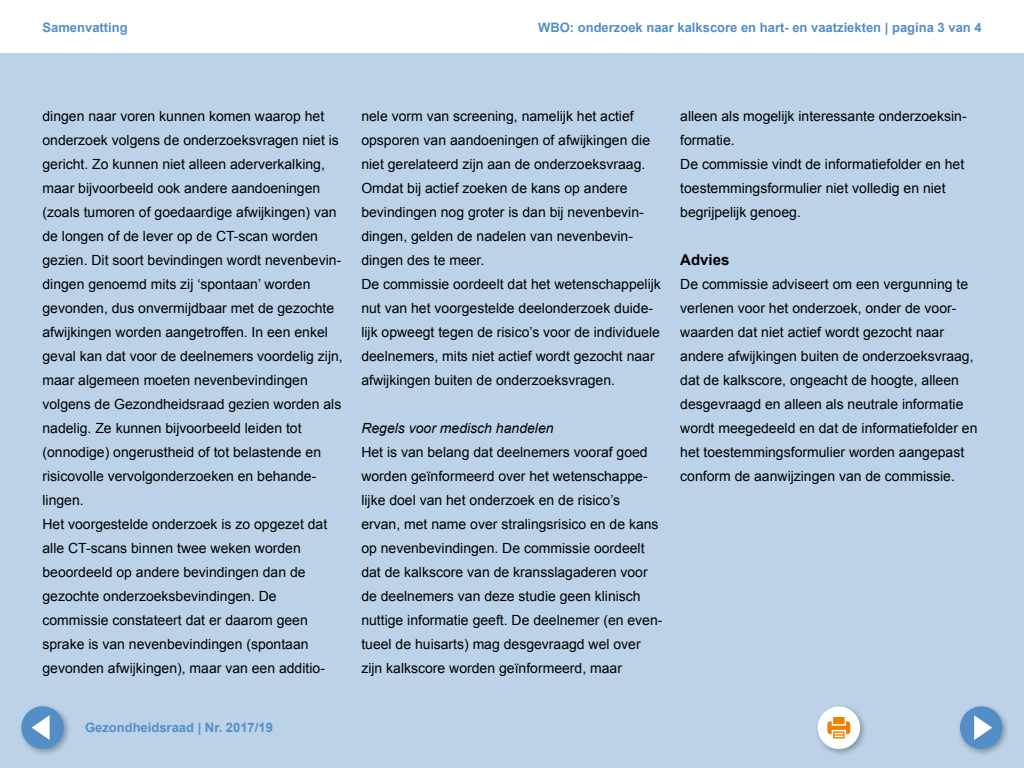
<style>
.page{position:relative;width:1024px;height:768px;background:#fff}
.page>*{position:absolute;margin:0;border:0;box-sizing:border-box;transform-origin:0 0}
.t1{font:700 15px "Arial";color:#000}
.t2{font:14px/24px "Arial";color:#000}
.t3{font:italic 14px "Arial";color:#000}
.t4{font:700 13px "Arial";color:#548ec6}
</style>
<div class="page">
<div style="left:0;top:54px;width:1024px;height:714px;background:#bbd2e8"></div>
<div style="left:814px;top:703px;width:53px;height:53px;background:#000;opacity:.3"></div>
<div style="left:818px;top:707px;width:42px;height:42px;background:#fff;border-radius:50%"></div>
<svg style="left:827px;top:717px;width:23px;height:22px"></svg>
<div style="left:18px;top:703px;width:53px;height:53px;background:#000;opacity:.3"></div>
<div style="left:21px;top:706px;width:43px;height:43px;background:#548ec6;border-radius:50%"></div>
<svg style="left:32px;top:715px;width:18px;height:25px"></svg>
<div style="left:957px;top:703px;width:53px;height:53px;background:#000;opacity:.3"></div>
<div style="left:960px;top:706px;width:43px;height:43px;background:#548ec6;border-radius:50%"></div>
<svg style="left:974px;top:715px;width:18px;height:25px"></svg>
<p class="t4" style="left:43px;top:19px;width:87px">Samenvatting</p>
<p class="t4" style="left:538px;top:19px;width:445px">WBO: onderzoek naar kalkscore en hart- en vaatziekten | pagina 3 van 4</p>
<p class="t2" style="left:43px;top:104px;width:302px">dingen naar voren kunnen komen waarop het onderzoek volgens de onderzoeksvragen niet is gericht. Zo kunnen niet alleen aderverkalking, maar bijvoorbeeld ook andere aandoeningen (zoals tumoren of goedaardige afwijkingen) van de longen of de lever op de CT-scan worden gezien. Dit soort bevindingen wordt nevenbevin&shy;dingen genoemd mits zij ‘spontaan’ worden gevonden, dus onvermijdbaar met de gezochte afwijkingen worden aangetroffen. In een enkel geval kan dat voor de deelnemers voordelig zijn, maar algemeen moeten nevenbevindingen volgens de Gezondheidsraad gezien worden als nadelig. Ze kunnen bijvoorbeeld leiden tot (onnodige) ongerustheid of tot belastende en risicovolle vervolgonderzoeken en behande&shy;lingen.<br>Het voorgestelde onderzoek is zo opgezet dat alle CT-scans binnen twee weken worden beoordeeld op andere bevindingen dan de gezochte onderzoeksbevindingen. De commissie constateert dat er daarom geen sprake is van nevenbevindingen (spontaan gevonden afwijkingen), maar van een additio-</p>
<p class="t2" style="left:361px;top:104px;width:301px">nele vorm van screening, namelijk het actief opsporen van aandoeningen of afwijkingen die niet gerelateerd zijn aan de onderzoeksvraag.<br>Omdat bij actief zoeken de kans op andere bevindingen nog groter is dan bij nevenbevin&shy;dingen, gelden de nadelen van nevenbevin&shy;dingen des te meer.<br>De commissie oordeelt dat het wetenschappelijk nut van het voorgestelde deelonderzoek duide&shy;lijk opweegt tegen de risico’s voor de individuele deelnemers, mits niet actief wordt gezocht naar afwijkingen buiten de onderzoeksvragen.</p>
<p class="t3" style="left:361px;top:419px;width:194px">Regels voor medisch handelen</p>
<p class="t2" style="left:361px;top:440px;width:303px">Het is van belang dat deelnemers vooraf goed worden geïnformeerd over het wetenschappe&shy;lijke doel van het onderzoek en de risico’s ervan, met name over stralingsrisico en de kans op nevenbevindingen. De commissie oordeelt dat de kalkscore van de kransslagaderen voor de deelnemers van deze studie geen klinisch nuttige informatie geeft. De deelnemer (en even&shy;tueel de huisarts) mag desgevraagd wel over zijn kalkscore worden geïnformeerd, maar</p>
<p class="t2" style="left:680px;top:104px;width:288px">alleen als mogelijk interessante onderzoeksin&shy;formatie.<br>De commissie vindt de informatiefolder en het toestemmingsformulier niet volledig en niet begrijpelijk genoeg.</p>
<p class="t1" style="left:680px;top:250px;width:51px">Advies</p>
<p class="t2" style="left:680px;top:273px;width:299px">De commissie adviseert om een vergunning te verlenen voor het onderzoek, onder de voor&shy;waarden dat niet actief wordt gezocht naar andere afwijkingen buiten de onderzoeksvraag, dat de kalkscore, ongeacht de hoogte, alleen desgevraagd en alleen als neutrale informatie wordt meegedeeld en dat de informatiefolder en het toestemmingsformulier worden aangepast conform de aanwijzingen van de commissie.</p>
<p class="t4" style="left:85px;top:719px;width:189px">Gezondheidsraad | Nr. 2017/19</p>
</div>
